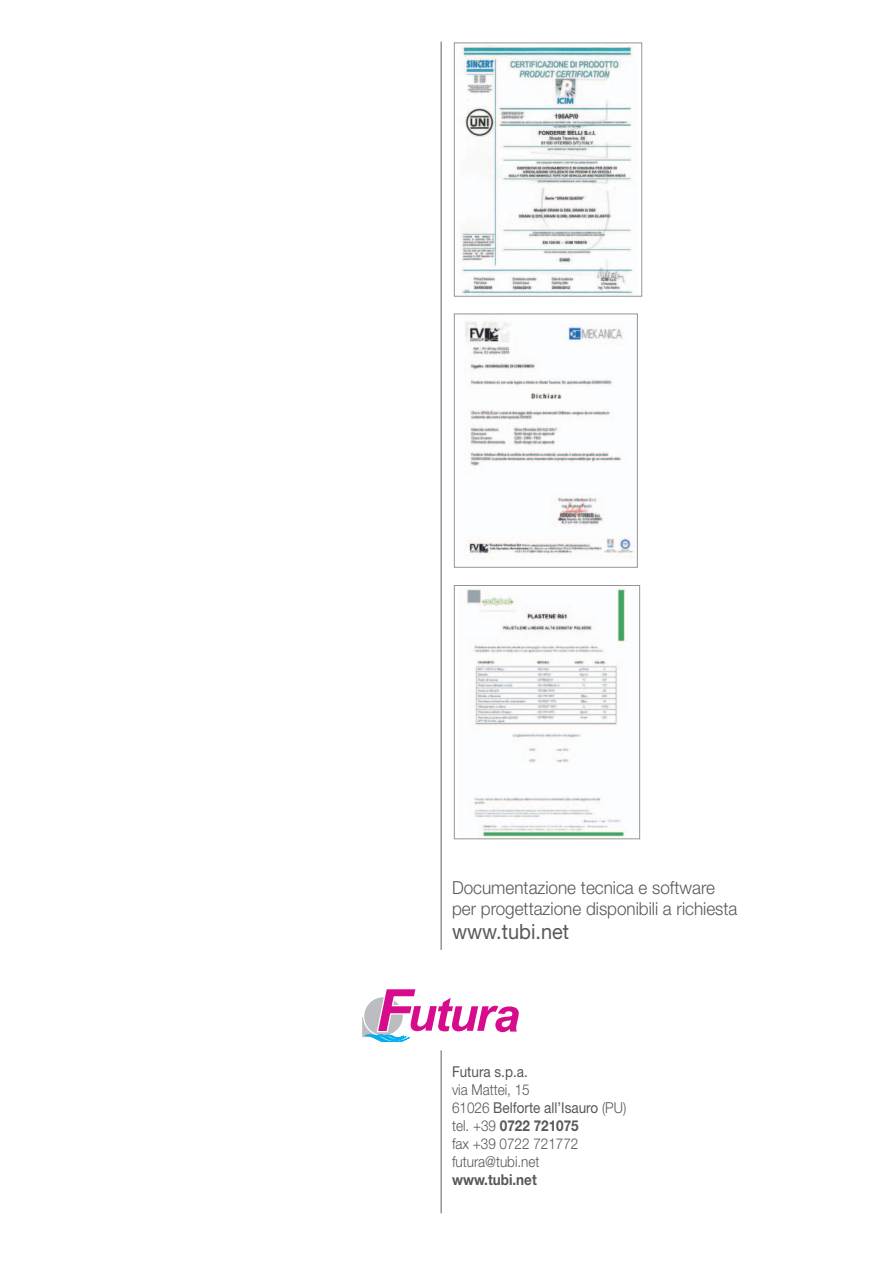
<style>
.page{position:relative;width:893px;height:1263px;background:#fff}
.page>*{position:absolute;margin:0;border:0;box-sizing:border-box;transform-origin:0 0}
.t1{font:21px "Helvetica Neue LT Std";color:#57585a;scale:.95 1}
.t2{font:300 18px/21px "Helvetica Neue LT Std";color:#57585a;scale:.95 1}
.t3{font:300 15px/18px "Helvetica Neue LT Std";color:#57585a;scale:.9 1}
.t4{font:15px "Helvetica Neue LT Std";color:#57585a;scale:.9 1}
.t5{font:700 15px "Helvetica Neue LT Std";color:#57585a;scale:.9 1}
.s1{font-weight:400}
.s2{font-weight:700}
</style>
<div class="page">
<hr style="left:440px;top:1050px;width:2px;height:163px;background:#939598">
<hr style="left:440px;top:41px;width:2px;height:909px;background:#939598">
<img style="left:461px;top:45px;width:172px;height:250px">
<div style="left:454px;top:43px;width:188px;height:254px;border:1px solid #939598"></div>
<img style="left:465px;top:321px;width:169px;height:233px">
<div style="left:454px;top:314px;width:184px;height:254px;border:1px solid #939598"></div>
<img style="left:466px;top:588px;width:160px;height:249px">
<div style="left:454px;top:585px;width:186px;height:254px;border:1px solid #939598"></div>
<svg style="left:362px;top:989px;width:157px;height:52px"></svg>
<p class="t2" style="left:452px;top:877px;width:302px">Documentazione tecnica e software per progettazione disponibili a richiesta</p>
<h1 class="t1" style="left:452px;top:919px;width:125px">www.tubi.net</h1>
<p class="t4" style="left:452px;top:1062px;width:86px">Futura s.p.a.</p>
<p class="t3" style="left:452px;top:1080px;width:195px">via Mattei, 15<br>61026 <span class="s1">Belforte all’Isauro</span> (PU) tel. +39 <span class="s2">0722 721075<br></span>fax +39 0722 721772 futura@tubi.net</p>
<p class="t5" style="left:452px;top:1170px;width:96px">www.tubi.net</p>
</div>
